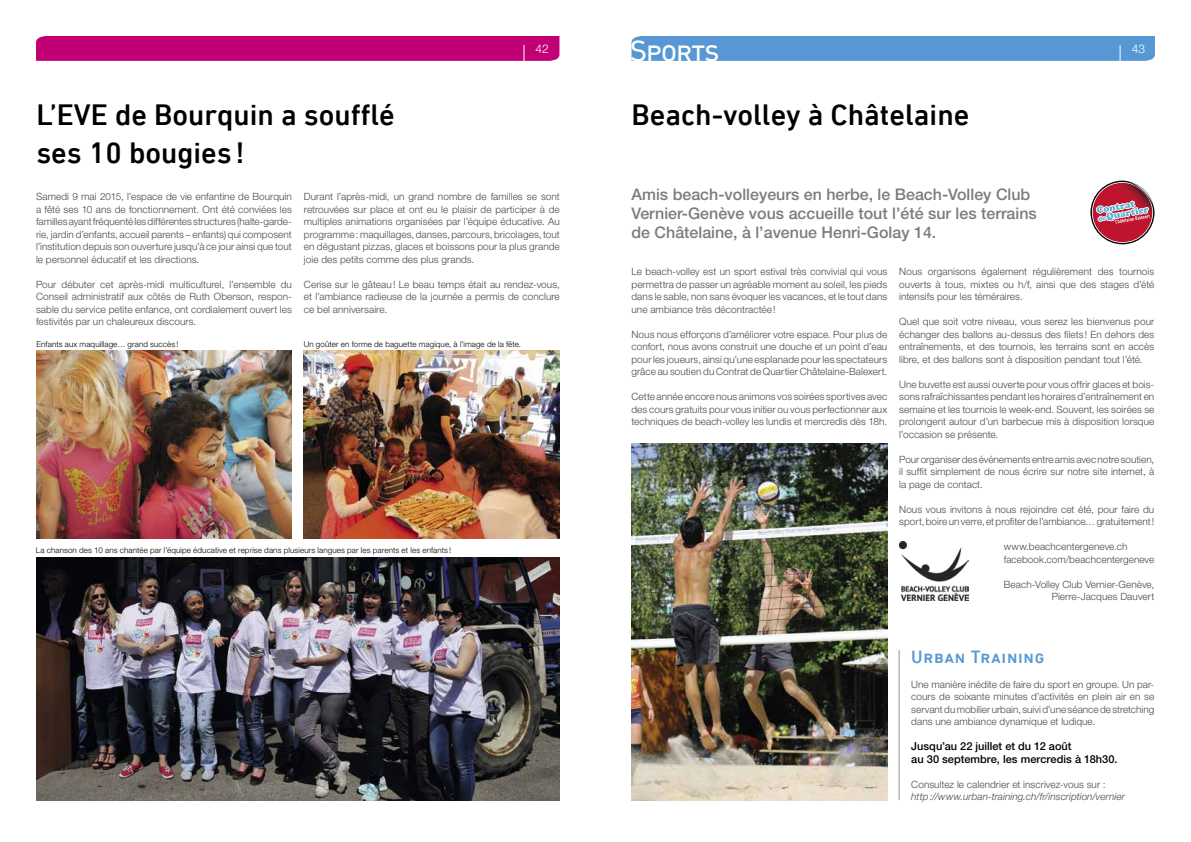
<style>
.page{position:relative;width:1191px;height:842px;background:#fff}
.page>*{position:absolute;margin:0;border:0;box-sizing:border-box;transform-origin:0 0}
.t1{font:500 30px/37.5px "DIN Next LT Pro";color:#000}
.t2{font:30px "DIN Next LT Pro";letter-spacing:-.03em;color:#fff}
.t3{font:500 18px "DIN Next LT Pro";letter-spacing:.04em;color:#5798d4}
.t4{font:500 16px/19px "Helvetica Neue LT Std";color:#7c7c7c}
.t5{font:300 12px "Helvetica Neue LT Std";color:#fff}
.t6{font:500 11px/12.5px "Helvetica Neue LT Std";color:#000}
.t7{font:300 10px/12.5px "Helvetica Neue LT Std";letter-spacing:.005em;color:#484848;text-align:justify}
.t8{font:italic 300 10px "Helvetica Neue LT Std";letter-spacing:.005em;color:#484848}
.t9{font:300 8px "Helvetica Neue LT Std";letter-spacing:.015em;color:#000}
</style>
<div class="page">
<div style="left:631px;top:36px;width:524px;height:25px;background:#5798d4"></div>
<hr style="left:1120px;top:45px;width:1px;height:33px;background:#fff">
<div style="left:36px;top:36px;width:523px;height:25px;background:#c10076"></div>
<hr style="left:524px;top:45px;width:1px;height:33px;background:#fff">
<hr style="left:899px;top:650px;width:1px;height:150px;background:#939393">
<svg style="left:1090px;top:181px;width:64px;height:63px"></svg>
<img style="left:631px;top:444px;width:256px;height:356px">
<img style="left:899px;top:542px;width:69px;height:59px">
<img style="left:36px;top:350px;width:255px;height:188px">
<img style="left:304px;top:350px;width:255px;height:188px">
<img style="left:36px;top:558px;width:524px;height:242px">
<h1 class="t2" style="left:629px;top:33px;width:92px">Sports</h1>
<p class="t5" style="left:535px;top:41px;width:15px">42</p>
<p class="t5" style="left:1131px;top:41px;width:15px">43</p>
<h1 class="t1" style="left:36px;top:96px;width:360px">L’EVE de Bourquin a soufflé ses 10 bougies !</h1>
<p class="t7" style="left:36px;top:190px;width:257px">Samedi 9 mai 2015, l’espace de vie enfantine de Bourquin a fêté ses 10 ans de fonctionnement. Ont été conviées les familles ayant fréquenté les différentes structures (halte-garde&shy;rie, jardin d’enfants, accueil parents – enfants) qui composent l’institution depuis son ouverture jusqu’à ce jour ainsi que tout le personnel éducatif et les directions.</p>
<p class="t7" style="left:36px;top:278px;width:257px">Pour débuter cet après-midi multiculturel, l’ensemble du Conseil administratif aux côtés de Ruth Oberson, respon&shy;sable du service petite enfance, ont cordialement ouvert les festivités par un chaleureux discours.</p>
<p class="t7" style="left:304px;top:190px;width:257px">Durant l’après-midi, un grand nombre de familles se sont retrouvées sur place et ont eu le plaisir de participer à de multiples animations organisées par l’équipe éducative. Au programme: maquillages, danses, parcours, bricolages, tout en dégustant pizzas, glaces et boissons pour la plus grande joie des petits comme des plus grands.</p>
<p class="t7" style="left:304px;top:278px;width:257px">Cerise sur le gâteau! Le beau temps était au rendez-vous, et l’ambiance radieuse de la journée a permis de conclure ce bel anniversaire.</p>
<p class="t9" style="left:36px;top:339px;width:143px">Enfants aux maquillage… grand succès !</p>
<p class="t9" style="left:304px;top:339px;width:219px">Un goûter en forme de baguette magique, à l’image de la fête.</p>
<p class="t9" style="left:36px;top:545px;width:417px">La chanson des 10 ans chantée par l’équipe éducative et reprise dans plusieurs langues par les parents et les enfants !</p>
<h1 class="t1" style="left:631px;top:96px;width:339px">Beach-volley à Châtelaine</h1>
<h3 class="t4" style="left:631px;top:185px;width:407px">Amis beach-volleyeurs en herbe, le Beach-Volley Club<br>Vernier-Genève vous accueille tout l’été sur les terrains de Châtelaine, à l’avenue Henri-Golay 14.</h3>
<p class="t7" style="left:899px;top:265px;width:256px">Nous organisons également régulièrement des tournois ouverts à tous, mixtes ou h/f, ainsi que des stages d’été intensifs pour les téméraires.</p>
<p class="t7" style="left:899px;top:315px;width:257px">Quel que soit votre niveau, vous serez les bienvenus pour échanger des ballons au-dessus des filets ! En dehors des entraînements, et des tournois, les terrains sont en accès libre, et des ballons sont à disposition pendant tout l’été.</p>
<p class="t7" style="left:899px;top:378px;width:257px">Une buvette est aussi ouverte pour vous offrir glaces et bois&shy;sons rafraîchissantes pendant les horaires d’entraînement en semaine et les tournois le week-end. Souvent, les soirées se prolongent autour d’un barbecue mis à disposition lorsque l’occasion se présente.</p>
<p class="t7" style="left:899px;top:453px;width:257px">Pour organiser des événements entre amis avec notre soutien, il suffit simplement de nous écrire sur notre site internet, à la page de contact.</p>
<p class="t7" style="left:899px;top:503px;width:257px">Nous vous invitons à nous rejoindre cet été, pour faire du sport, boire un verre, et profiter de l’ambiance… gratuitement!</p>
<p class="t7" style="left:1003px;top:540px;width:152px">www.beachcentergeneve.ch facebook.com/beachcentergeneve</p>
<p class="t7" style="left:1003px;top:578px;width:152px;text-align:right">Beach-Volley Club Vernier-Genève,<br>Pierre-Jacques Dauvert</p>
<p class="t7" style="left:631px;top:265px;width:257px">Le beach-volley est un sport estival très convivial qui vous permettra de passer un agréable moment au soleil, les pieds dans le sable, non sans évoquer les vacances, et le tout dans une ambiance très décontractée!</p>
<p class="t7" style="left:631px;top:328px;width:257px">Nous nous efforçons d’améliorer votre espace. Pour plus de confort, nous avons construit une douche et un point d’eau pour les joueurs, ainsi qu’une esplanade pour les spectateurs grâce au soutien du Contrat de Quartier Châtelaine-Balexert.</p>
<p class="t7" style="left:631px;top:390px;width:257px">Cette année encore nous animons vos soirées sportives avec des cours gratuits pour vous initier ou vous perfectionner aux techniques de beach-volley les lundis et mercredis dès 18h.</p>
<h2 class="t3" style="left:911px;top:646px;width:135px">Urban Training</h2>
<p class="t7" style="left:911px;top:678px;width:245px">Une manière inédite de faire du sport en groupe. Un par&shy;cours de soixante minutes d’activités en plein air en se servant du mobilier urbain, suivi d’une séance de stretching dans une ambiance dynamique et ludique.</p>
<p class="t6" style="left:911px;top:740px;width:208px">Jusqu’au 22 juillet et du 12 août<br>au 30 septembre, les mercredis à 18h30.</p>
<p class="t7" style="left:911px;top:778px;width:196px">Consultez le calendrier et inscrivez-vous sur :</p>
<p class="t8" style="left:911px;top:791px;width:215px">http://www.urban-training.ch/fr/inscription/vernier</p>
</div>
